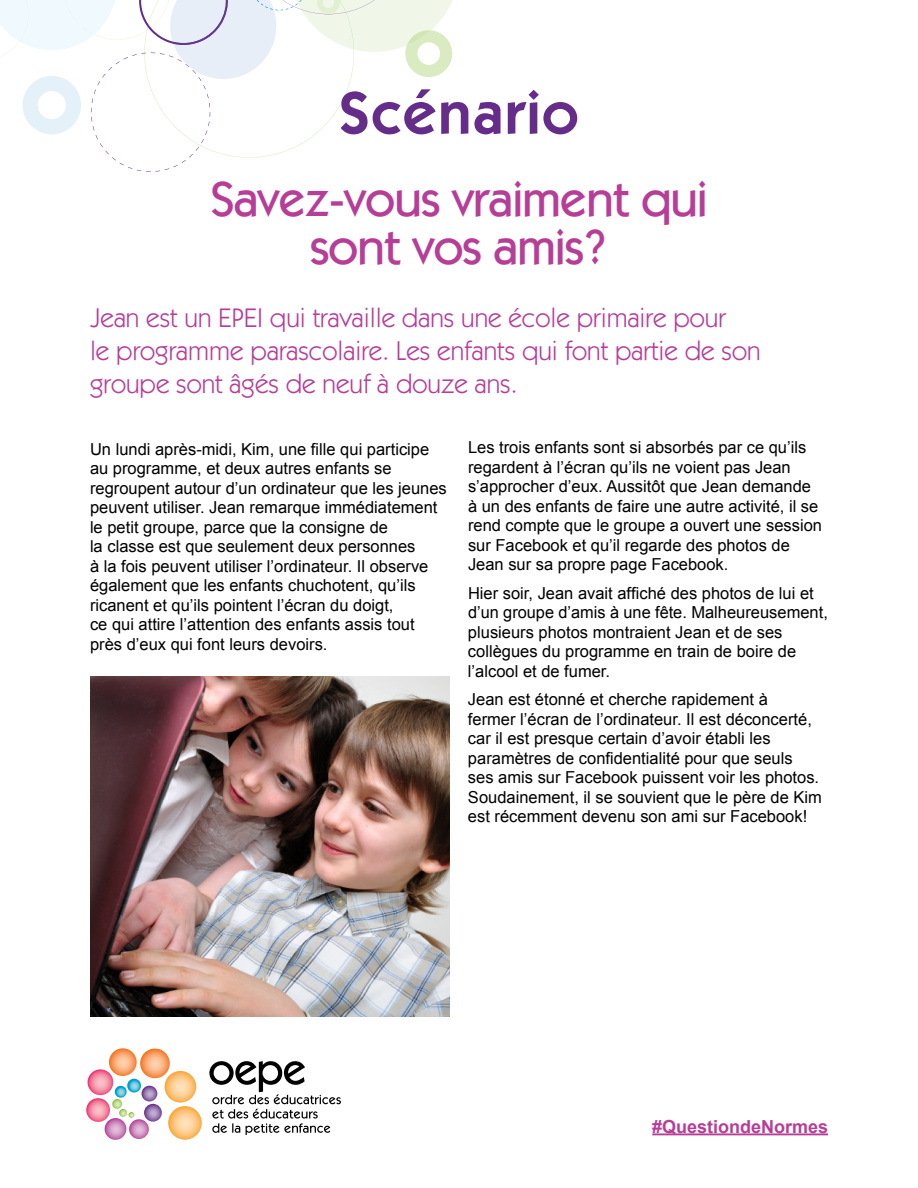
<style>
.page{position:relative;width:918px;height:1188px;background:#fff}
.page>*{position:absolute;margin:0;border:0;box-sizing:border-box;transform-origin:0 0}
.t1{font:600 60px "ITC Kabel Std";letter-spacing:.03em;color:#652d89}
.t2{font:500 49.5px/47.7px "ITC Kabel Std";letter-spacing:-.02em;color:#b63e97;text-align:center}
.t3{font:27px/33px "ITC Kabel Std";color:#b63e97}
.t4{font:700 18px "Arial";color:#b63e97}
.t5{font:16.5px/19.5px "Arial";color:#000}
</style>
<div class="page">
<svg style="left:0;top:0;width:453px;height:172px"></svg>
<img style="left:90px;top:677px;width:360px;height:339px">
<svg style="left:140px;top:1049px;width:30px;height:29px"></svg>
<svg style="left:165px;top:1071px;width:31px;height:32px"></svg>
<svg style="left:168px;top:1106px;width:34px;height:34px"></svg>
<svg style="left:109px;top:1048px;width:28px;height:28px"></svg>
<svg style="left:88px;top:1069px;width:25px;height:26px"></svg>
<svg style="left:86px;top:1098px;width:24px;height:24px"></svg>
<svg style="left:105px;top:1118px;width:21px;height:22px"></svg>
<svg style="left:129px;top:1119px;width:20px;height:20px"></svg>
<svg style="left:144px;top:1104px;width:18px;height:18px"></svg>
<svg style="left:142px;top:1086px;width:15px;height:15px"></svg>
<svg style="left:127px;top:1079px;width:14px;height:14px"></svg>
<svg style="left:112px;top:1086px;width:22px;height:32px"></svg>
<svg style="left:209px;top:1061px;width:132px;height:74px"></svg>
<hr style="left:652px;top:1133px;width:176px;height:2px;background:#b63e97">
<h1 class="t1" style="left:339px;top:78px;width:241px">Scénario</h1>
<h2 class="t2" style="left:210px;top:176px;width:499px">Savez-vous vraiment qui sont vos amis?</h2>
<h3 class="t3" style="left:90px;top:302px;width:672px">Jean est un EPEI qui travaille dans une école primaire pour<br>le programme parascolaire. Les enfants qui font partie de son groupe sont âgés de neuf à douze ans.</h3>
<p class="t5" style="left:90px;top:439px;width:358px">Un lundi après-midi, Kim, une fille qui participe au programme, et deux autres enfants se regroupent autour d’un ordinateur que les jeunes peuvent utiliser. Jean remarque immédiatement le petit groupe, parce que la consigne de<br>la classe est que seulement deux personnes<br>à la fois peuvent utiliser l’ordinateur. Il observe également que les enfants chuchotent, qu’ils ricanent et qu’ils pointent l’écran du doigt,<br>ce qui attire l’attention des enfants assis tout près d’eux qui font leurs devoirs.</p>
<p class="t5" style="left:468px;top:438px;width:356px">Les trois enfants sont si absorbés par ce qu’ils regardent à l’écran qu’ils ne voient pas Jean s’approcher d’eux. Aussitôt que Jean demande à un des enfants de faire une autre activité, il se rend compte que le groupe a ouvert une session sur Facebook et qu’il regarde des photos de Jean sur sa propre page Facebook.</p>
<p class="t5" style="left:468px;top:583px;width:361px">Hier soir, Jean avait affiché des photos de lui et d’un groupe d’amis à une fête. Malheureusement, plusieurs photos montraient Jean et de ses collègues du programme en train de boire de l’alcool et de fumer.</p>
<p class="t5" style="left:468px;top:690px;width:356px">Jean est étonné et cherche rapidement à<br>fermer l’écran de l’ordinateur. Il est déconcerté, car il est presque certain d’avoir établi les paramètres de confidentialité pour que seuls ses amis sur Facebook puissent voir les photos.<br>Soudainement, il se souvient que le père de Kim est récemment devenu son ami sur Facebook!</p>
<p class="t4" style="left:652px;top:1114px;width:177px">#QuestiondeNormes</p>
</div>
